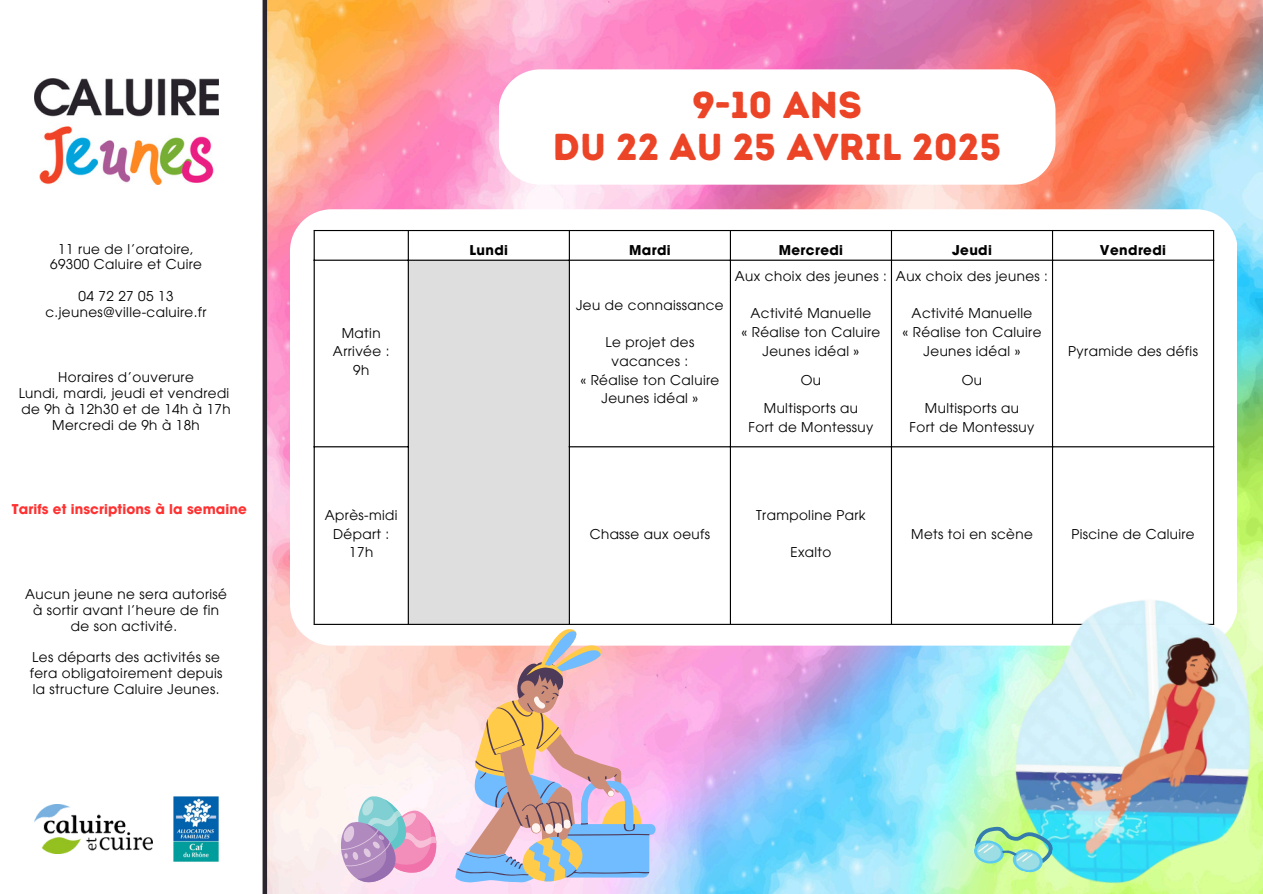
<style>
.page{position:relative;width:1263px;height:894px;background:#fff}
.page>*{position:absolute;margin:0;border:0;box-sizing:border-box;transform-origin:0 0}
.t1{font:37.5px/41.7px "Intro Rust Base";color:#ec4427;text-align:center}
.t2{font:13.5px/15.8px "ITC Avant Garde Pro";letter-spacing:.03em;color:#000;text-align:center}
.t3{font:700 13.5px "ITC Avant Garde Pro";letter-spacing:.03em;color:#000}
.t4{font:700 13.5px "ITC Avant Garde Pro";letter-spacing:.01em;color:#ff3131}
</style>
<div class="page">
<img style="left:267px;top:0;width:996px;height:893px">
<img style="left:34px;top:804px;width:118px;height:49px">
<img style="left:173px;top:796px;width:45px;height:65px">
<img style="left:34px;top:79px;width:185px;height:105px">
<hr style="left:263px;top:0;width:4px;height:893px;background:#2b262d">
<svg style="left:290px;top:209px;width:947px;height:436px"></svg>
<svg style="left:499px;top:69px;width:556px;height:116px"></svg>
<div style="left:408px;top:260px;width:162px;height:364px;background:#dedede"></div>
<hr style="left:314px;top:231px;width:1px;height:392px;background:#000">
<hr style="left:408px;top:231px;width:1px;height:392px;background:#000">
<hr style="left:569px;top:231px;width:1px;height:392px;background:#000">
<hr style="left:730px;top:231px;width:1px;height:392px;background:#000">
<hr style="left:891px;top:231px;width:1px;height:392px;background:#000">
<hr style="left:1052px;top:231px;width:1px;height:392px;background:#000">
<hr style="left:1213px;top:231px;width:1px;height:392px;background:#000">
<hr style="left:314px;top:230px;width:900px;height:1px;background:#000">
<hr style="left:314px;top:259px;width:900px;height:2px;background:#000">
<hr style="left:314px;top:446px;width:95px;height:1px;background:#000">
<hr style="left:569px;top:446px;width:645px;height:1px;background:#000">
<hr style="left:314px;top:623px;width:900px;height:1px;background:#000">
<svg style="left:455px;top:625px;width:201px;height:257px"></svg>
<img style="left:959px;top:567px;width:304px;height:326px">
<svg style="left:972px;top:819px;width:84px;height:55px"></svg>
<svg style="left:341px;top:795px;width:99px;height:87px"></svg>
<p class="t2" style="left:58px;top:242px;width:137px">11 rue de l’oratoire,</p>
<p class="t2" style="left:50px;top:258px;width:153px">69300 Caluire et Cuire</p>
<p class="t2" style="left:79px;top:290px;width:97px">04 72 27 05 13</p>
<p class="t2" style="left:46px;top:305px;width:163px">c.jeunes@ville-caluire.fr</p>
<p class="t2" style="left:58px;top:371px;width:137px">Horaires d’ouverure</p>
<p class="t2" style="left:19px;top:387px;width:212px">Lundi, mardi, jeudi et vendredi</p>
<p class="t2" style="left:21px;top:402px;width:211px">de 9h à 12h30 et de 14h à 17h</p>
<p class="t2" style="left:52px;top:418px;width:149px">Mercredi de 9h à 18h</p>
<p class="t4" style="left:12px;top:504px;width:236px">Tarifs et inscriptions à la semaine</p>
<p class="t2" style="left:25px;top:588px;width:203px">Aucun jeune ne sera autorisé à sortir avant l’heure de fin de son activité.</p>
<p class="t2" style="left:30px;top:651px;width:194px;text-align:left">Les départs des activités se fera obligatoirement depuis la structure Caluire Jeunes.</p>
<p class="t2" style="left:342px;top:326px;width:40px">Matin</p>
<p class="t2" style="left:333px;top:345px;width:58px">Arrivée :</p>
<p class="t2" style="left:353px;top:364px;width:18px">9h</p>
<p class="t2" style="left:325px;top:508px;width:74px">Après-midi</p>
<p class="t2" style="left:333px;top:527px;width:58px">Départ :</p>
<p class="t2" style="left:349px;top:546px;width:25px">17h</p>
<p class="t1" style="left:553px;top:84px;width:450px">9-10 ANS<br>DU 22 AU 25 AVRIL 2025</p>
<p class="t3" style="left:470px;top:245px;width:40px">Lundi</p>
<p class="t3" style="left:629px;top:245px;width:43px">Mardi</p>
<p class="t3" style="left:779px;top:245px;width:66px">Mercredi</p>
<p class="t3" style="left:952px;top:245px;width:41px">Jeudi</p>
<p class="t3" style="left:1100px;top:245px;width:68px">Vendredi</p>
<p class="t2" style="left:576px;top:298px;width:149px">Jeu de connaissance</p>
<p class="t2" style="left:605px;top:334px;width:90px;line-height:18.8px">Le projet des vacances :</p>
<p class="t2" style="left:580px;top:373px;width:140px">« Réalise ton Caluire</p>
<p class="t2" style="left:601px;top:392px;width:98px">Jeunes idéal »</p>
<p class="t2" style="left:735px;top:269px;width:154px">Aux choix des jeunes :</p>
<p class="t2" style="left:750px;top:307px;width:122px">Activité Manuelle</p>
<p class="t2" style="left:741px;top:326px;width:140px">« Réalise ton Caluire</p>
<p class="t2" style="left:762px;top:344px;width:98px">Jeunes idéal »</p>
<p class="t2" style="left:801px;top:373px;width:22px">Ou</p>
<h1 class="t2" style="left:764px;top:402px;width:96px">Multisports au</h1>
<p class="t2" style="left:748px;top:421px;width:126px">Fort de Montessuy</p>
<p class="t2" style="left:896px;top:269px;width:154px">Aux choix des jeunes :</p>
<p class="t2" style="left:912px;top:307px;width:122px">Activité Manuelle</p>
<p class="t2" style="left:902px;top:326px;width:140px">« Réalise ton Caluire</p>
<p class="t2" style="left:923px;top:344px;width:98px">Jeunes idéal »</p>
<p class="t2" style="left:962px;top:373px;width:22px">Ou</p>
<p class="t2" style="left:925px;top:402px;width:96px">Multisports au</p>
<p class="t2" style="left:910px;top:421px;width:126px">Fort de Montessuy</p>
<p class="t2" style="left:1068px;top:345px;width:131px">Pyramide des défis</p>
<p class="t2" style="left:590px;top:527px;width:122px">Chasse aux oeufs</p>
<p class="t2" style="left:756px;top:508px;width:111px">Trampoline Park</p>
<p class="t2" style="left:790px;top:546px;width:43px">Exalto</p>
<p class="t2" style="left:911px;top:527px;width:123px">Mets toi en scène</p>
<p class="t2" style="left:1071px;top:527px;width:125px">Piscine de Caluire</p>
</div>
